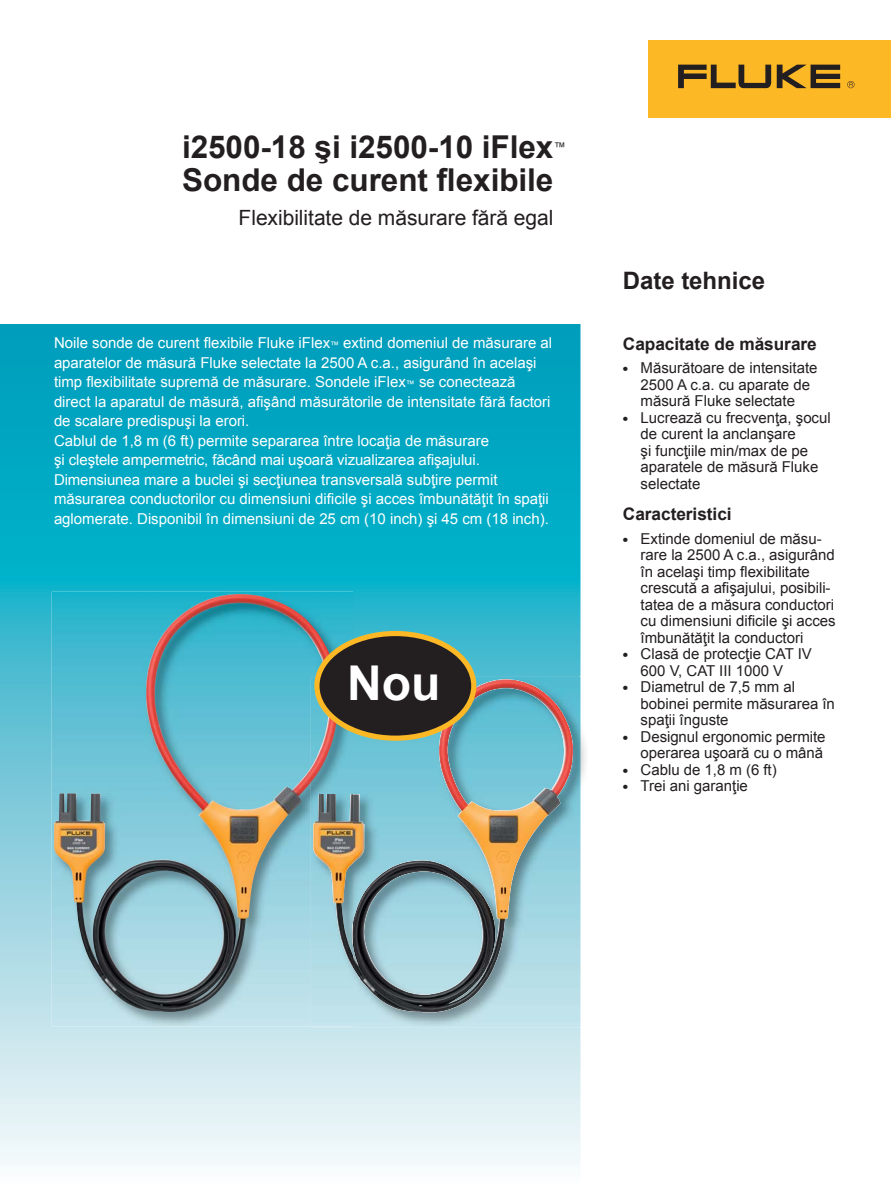
<style>
.page{position:relative;width:891px;height:1188px;background:#fff}
.page>*{position:absolute;margin:0;border:0;box-sizing:border-box;transform-origin:0 0}
.t1{font:700 48px "Arial";color:#fff}
.t2{font:700 31.5px/33px "Arial";color:#231f20}
.t3{font:700 24px "Arial";color:#231f20}
.t4{font:21px "Arial";color:#231f20}
.t5{font:700 17.25px "Arial";color:#231f20}
.t6{font:15px/19.5px "Arial";color:#fff}
.t7{font:15px/16.5px "Arial";color:#231f20}
.t8{font:12px "Arial";color:#231f20}
.s1{font-size:9px}
.s2{font-weight:700}
</style>
<div class="page">
<div style="left:648px;top:40px;width:243px;height:78px;background:#fdb826"></div>
<svg style="left:777px;top:65px;width:63px;height:23px"></svg>
<svg style="left:678px;top:65px;width:93px;height:23px"></svg>
<svg style="left:847px;top:81px;width:8px;height:7px"></svg>
<svg style="left:0;top:324px;width:580px;height:841px;background:#4ec0d3"></svg>
<img style="left:353px;top:677px;width:233px;height:350px">
<img style="left:353px;top:679px;width:220px;height:334px">
<img style="left:52px;top:592px;width:301px;height:435px">
<img style="left:311px;top:722px;width:42px;height:305px">
<img style="left:338px;top:794px;width:15px;height:174px">
<img style="left:54px;top:594px;width:284px;height:418px">
<div style="left:317px;top:634px;width:157px;height:104px;background:#231f20;border-radius:50%"></div>
<div style="left:314px;top:631px;width:162px;height:110px;border:5px solid #fdb826;border-radius:50%"></div>
<h2 class="t2" style="left:182px;top:131px;width:373px">i2500-18 şi i2500-10 iFlex<br>Sonde de curent flexibile</h2>
<p class="t8" style="left:554px;top:140px;width:13px">™</p>
<h3 class="t4" style="left:239px;top:206px;width:316px">Flexibilitate de măsurare fără egal</h3>
<p class="t6" style="left:54px;top:333px;width:500px">Noile sonde de curent flexibile Fluke iFlex<span class="s1">™</span> extind domeniul de măsurare al aparatelor de măsură Fluke selectate la 2500 A c.a., asigurând în acelaşi timp flexibilitate supremă de măsurare. Sondele iFlex<span class="s1">™</span> se conectează direct la aparatul de măsură, afişând măsurătorile de intensitate fără factori de scalare predispuşi la erori.<br>Cablul de 1,8 m (6 ft) permite separarea între locaţia de măsurare<br>şi cleştele ampermetric, făcând mai uşoară vizualizarea afişajului.<br>Dimensiunea mare a buclei şi secţiunea transversală subţire permit măsurarea conductorilor cu dimensiuni dificile şi acces îmbunătăţit în spaţii aglomerate. Disponibil în dimensiuni de 25 cm (10 inch) şi 45 cm (18 inch).</p>
<h1 class="t1" style="left:347px;top:656px;width:95px">Nou</h1>
<h3 class="t3" style="left:623px;top:267px;width:144px">Date tehnice</h3>
<p class="t5" style="left:623px;top:334px;width:195px">Capacitate de măsurare</p>
<p class="t7" style="left:641px;top:360px;width:178px;text-indent:-18px"><span class="s2">•</span> Măsurătoare de intensitate<br>2500 A c.a. cu aparate de măsură Fluke selectate</p>
<p class="t7" style="left:641px;top:410px;width:192px;text-indent:-18px"><span class="s2">•</span> Lucrează cu frecvenţa, şocul de curent la anclanşare<br>şi funcţiile min/max de pe aparatele de măsură Fluke selectate</p>
<p class="t5" style="left:623px;top:505px;width:110px">Caracteristici</p>
<p class="t7" style="left:641px;top:530px;width:197px;text-indent:-18px"><span class="s2">•</span> Extinde domeniul de măsu&shy;rare la 2500 A c.a., asigurând în acelaşi timp flexibilitate crescută a afişajului, posibili&shy;tatea de a măsura conductori cu dimensiuni dificile şi acces îmbunătăţit la conductori</p>
<p class="t7" style="left:641px;top:646px;width:173px;text-indent:-18px"><span class="s2">•</span> Clasă de protecţie CAT IV<br>600 V, CAT III 1000 V</p>
<p class="t7" style="left:641px;top:679px;width:196px;text-indent:-18px"><span class="s2">•</span> Diametrul de 7,5 mm al bobinei permite măsurarea în spaţii înguste</p>
<p class="t7" style="left:623px;top:728px;width:204px;text-align:right"><span class="s2">•</span> Designul ergonomic permite operarea uşoară cu o mână</p>
<p class="t7" style="left:623px;top:761px;width:155px"><span class="s2">•</span> Cablu de 1,8 m (6 ft)</p>
<p class="t7" style="left:623px;top:778px;width:127px"><span class="s2">•</span> Trei ani garanţie</p>
</div>
